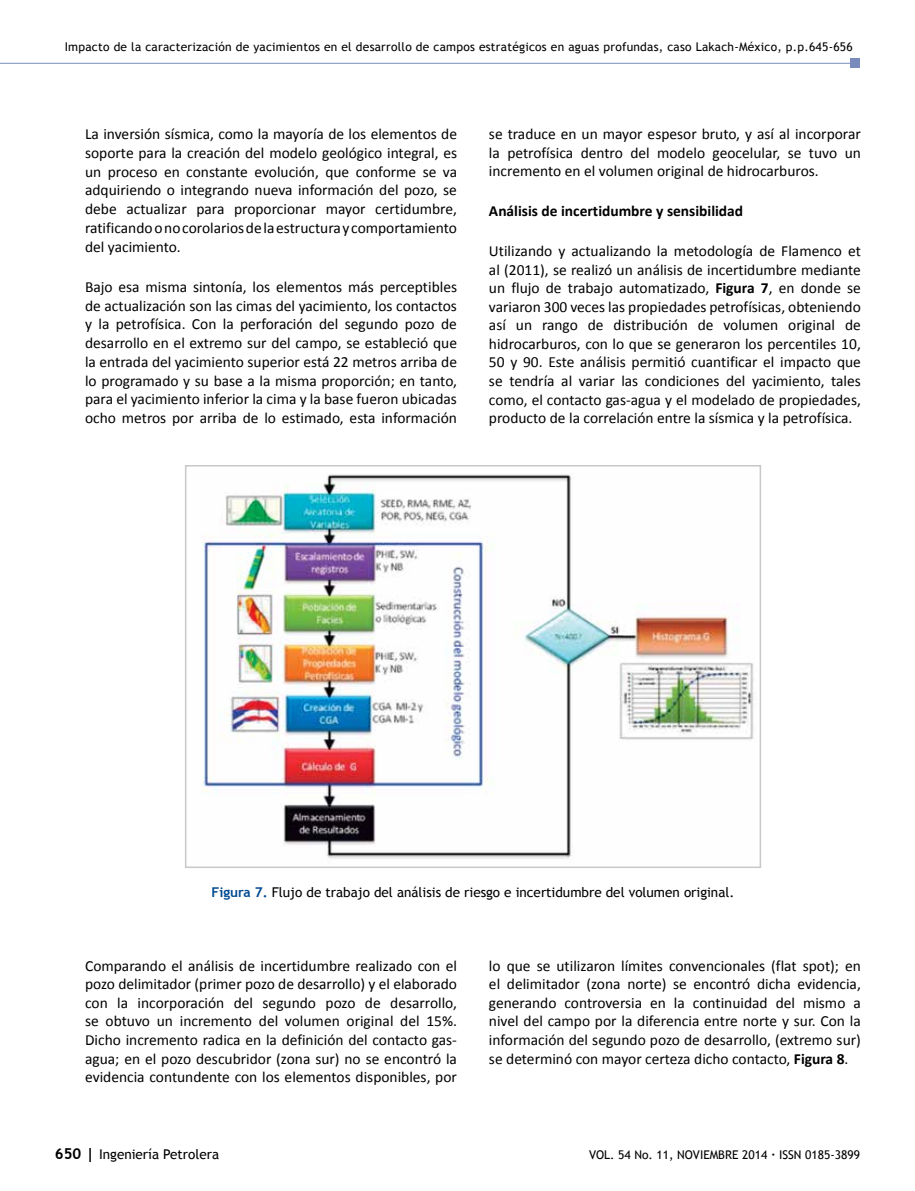
<style>
.page{position:relative;width:915px;height:1191px;background:#fff}
.page>*{position:absolute;margin:0;border:0;box-sizing:border-box;transform-origin:0 0}
.t1{font:15.45px/18.6px "Calibri";color:#000;text-align:justify}
.t2{font:700 15.45px "Calibri";color:#000}
.t3{font:13.5px "Trebuchet MS";color:#000}
.t4{font:12px "Trebuchet MS";letter-spacing:.02em;color:#000}
.t5{font:12px "Trebuchet MS";color:#000}
.s1{font-weight:700}
.s2{font-weight:700;color:#004990}
.s3{font-weight:700;font-size:15px}
</style>
<div class="page">
<hr style="left:0;top:63px;width:854px;height:1px;background:#788bbc">
<div style="left:850px;top:59px;width:9px;height:9px;background:#788bbc"></div>
<img style="left:202px;top:474px;width:552px;height:385px">
<div style="left:185px;top:465px;width:575px;height:403px;border:2px solid #c6c8ca"></div>
<p class="t4" style="left:65px;top:39px;width:789px">Impacto de la caracterización de yacimientos en el desarrollo de campos estratégicos en aguas profundas, caso Lakach-México, p.p.645-656</p>
<p class="t1" style="left:85px;top:125px;width:373px">La inversión sísmica, como la mayoría de los elementos de soporte para la creación del modelo geológico integral, es un proceso en constante evolución, que conforme se va adquiriendo o integrando nueva información del pozo, se debe actualizar para proporcionar mayor certidumbre, ratificando o no corolarios de la estructura y comportamiento del yacimiento.</p>
<p class="t1" style="left:85px;top:277px;width:373px">Bajo esa misma sintonía, los elementos más perceptibles de actualización son las cimas del yacimiento, los contactos y la petrofísica. Con la perforación del segundo pozo de desarrollo en el extremo sur del campo, se estableció que la entrada del yacimiento superior está 22 metros arriba de lo programado y su base a la misma proporción; en tanto, para el yacimiento inferior la cima y la base fueron ubicadas ocho metros por arriba de lo estimado, esta información</p>
<p class="t1" style="left:489px;top:125px;width:373px">se traduce en un mayor espesor bruto, y así al incorporar la petrofísica dentro del modelo geocelular, se tuvo un incremento en el volumen original de hidrocarburos.</p>
<p class="t2" style="left:489px;top:201px;width:256px">Análisis de incertidumbre y sensibilidad</p>
<p class="t1" style="left:489px;top:241px;width:373px">Utilizando y actualizando la metodología de Flamenco et al (2011), se realizó un análisis de incertidumbre mediante un flujo de trabajo automatizado, <span class="s1">Figura 7</span>, en donde se variaron 300 veces las propiedades petrofísicas, obteniendo así un rango de distribución de volumen original de hidrocarburos, con lo que se generaron los percentiles 10, 50 y 90. Este análisis permitió cuantificar el impacto que se tendría al variar las condiciones del yacimiento, tales como, el contacto gas-agua y el modelado de propiedades, producto de la correlación entre la sísmica y la petrofísica.</p>
<p class="t3" style="left:211px;top:884px;width:524px"><span class="s2">Figura 7.</span> Flujo de trabajo del análisis de riesgo e incertidumbre del volumen original.</p>
<p class="t1" style="left:85px;top:956px;width:373px">Comparando el análisis de incertidumbre realizado con el pozo delimitador (primer pozo de desarrollo) y el elaborado con la incorporación del segundo pozo de desarrollo, se obtuvo un incremento del volumen original del 15%.<br>Dicho incremento radica en la definición del contacto gas&shy;agua; en el pozo descubridor (zona sur) no se encontró la evidencia contundente con los elementos disponibles, por</p>
<p class="t1" style="left:489px;top:956px;width:373px">lo que se utilizaron límites convencionales (flat spot); en el delimitador (zona norte) se encontró dicha evidencia, generando controversia en la continuidad del mismo a nivel del campo por la diferencia entre norte y sur. Con la información del segundo pozo de desarrollo, (extremo sur) se determinó con mayor certeza dicho contacto, <span class="s1">Figura 8</span>.</p>
<p class="t3" style="left:55px;top:1146px;width:166px"><span class="s3">650 |</span> Ingeniería Petrolera</p>
<p class="t5" style="left:588px;top:1147px;width:272px">VOL. 54 No. 11, NOVIEMBRE 2014 <span class="s1">·</span> ISSN 0185-3899</p>
</div>
